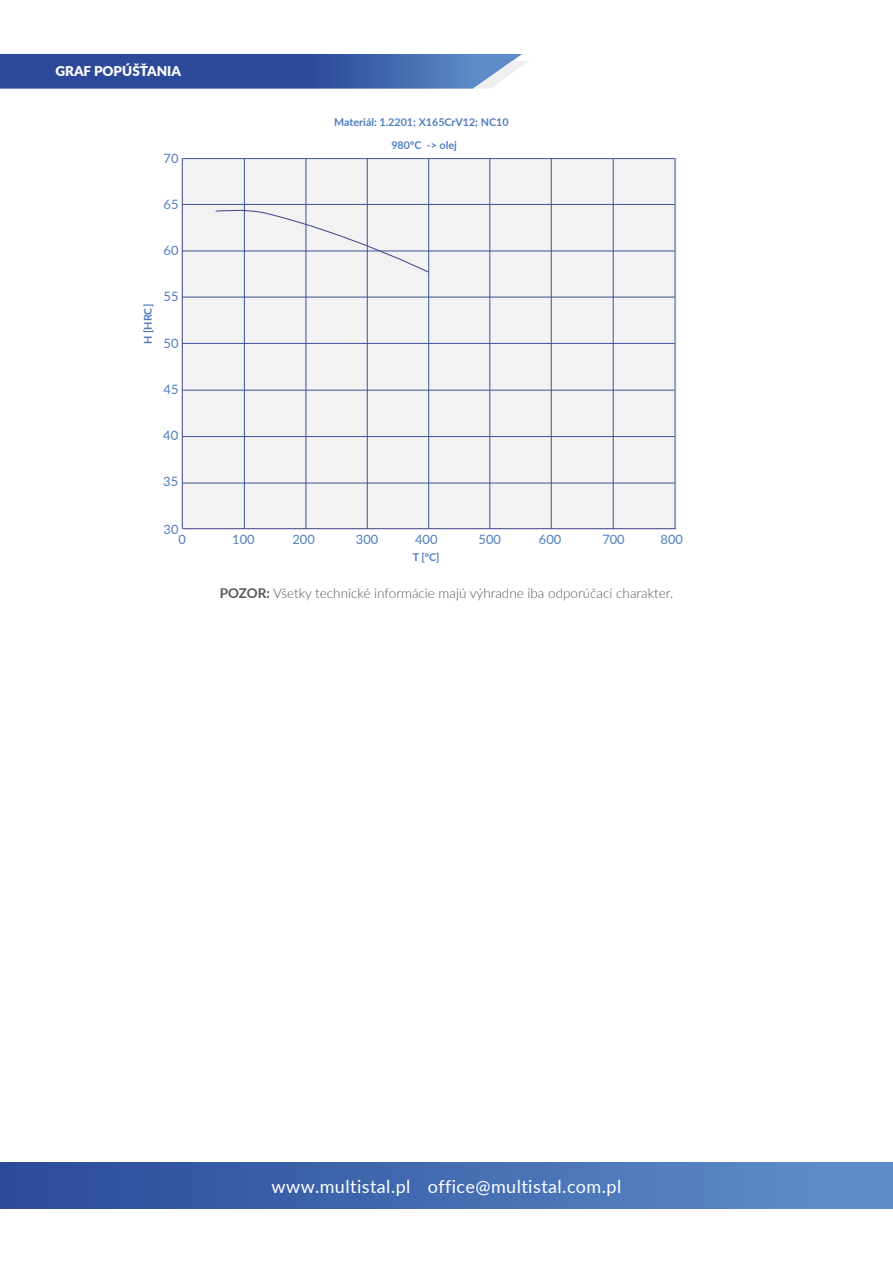
<style>
.page{position:relative;width:893px;height:1263px;background:#fff}
.page>*{position:absolute;margin:0;border:0;box-sizing:border-box;transform-origin:0 0}
.t1{font:18px "Lato";letter-spacing:.025em;color:#fff}
.t2{font:300 13.5px "Lato";color:#575756}
.t3{font:900 13.5px "Lato";color:#fff}
.t4{font:12.9px "Lato";color:#4f7dbe}
.t5{font:700 10.8px "Lato";color:#4f7dbe}
.s1{font-weight:700}
</style>
<div class="page">
<svg style="left:0;top:54px;width:528px;height:35px"></svg>
<div style="left:183px;top:159px;width:494px;height:370px;background:#f2f2f2"></div>
<hr style="left:244px;top:158px;width:1px;height:371px;background:#375395">
<hr style="left:306px;top:158px;width:1px;height:371px;background:#375395">
<hr style="left:367px;top:158px;width:1px;height:371px;background:#375395">
<hr style="left:428px;top:158px;width:1px;height:371px;background:#375395">
<hr style="left:490px;top:158px;width:1px;height:371px;background:#375395">
<hr style="left:551px;top:158px;width:1px;height:371px;background:#375395">
<hr style="left:675px;top:158px;width:1px;height:371px;background:#375395">
<hr style="left:182px;top:483px;width:493px;height:1px;background:#375395">
<hr style="left:182px;top:436px;width:493px;height:1px;background:#375395">
<hr style="left:182px;top:390px;width:493px;height:1px;background:#375395">
<hr style="left:182px;top:343px;width:493px;height:1px;background:#375395">
<hr style="left:182px;top:297px;width:493px;height:1px;background:#375395">
<hr style="left:182px;top:251px;width:493px;height:1px;background:#375395">
<hr style="left:182px;top:204px;width:493px;height:1px;background:#375395">
<hr style="left:182px;top:158px;width:493px;height:1px;background:#375395">
<hr style="left:613px;top:159px;width:1px;height:370px;background:#375395">
<hr style="left:182px;top:159px;width:1px;height:370px;background:#4c4a8f">
<hr style="left:183px;top:528px;width:493px;height:1px;background:#4c4a8f">
<svg style="left:215px;top:208px;width:214px;height:65px"></svg>
<div style="left:0;top:1163px;width:893px;height:46px;background:linear-gradient(to right,#2a4998,#608fcc)"></div>
<p class="t3" style="left:55px;top:61px;width:127px">GRAF POPÚŠŤANIA</p>
<p class="t4" style="left:164px;top:149px;width:16px">70</p>
<p class="t4" style="left:164px;top:195px;width:16px">65</p>
<p class="t4" style="left:164px;top:241px;width:16px">60</p>
<p class="t5" style="left:140px;top:344px;width:41px;rotate:-90deg">H [HRC]</p>
<p class="t4" style="left:164px;top:287px;width:16px">55</p>
<p class="t4" style="left:164px;top:334px;width:16px">50</p>
<p class="t4" style="left:164px;top:380px;width:16px">45</p>
<p class="t4" style="left:163px;top:426px;width:16px">40</p>
<p class="t4" style="left:163px;top:472px;width:16px">35</p>
<p class="t5" style="left:334px;top:114px;width:176px">Materiál: 1.2201; X165CrV12; NC10</p>
<p class="t5" style="left:391px;top:137px;width:67px">980ºC -&gt; olej</p>
<p class="t4" style="left:164px;top:520px;width:16px">30</p>
<p class="t4" style="left:179px;top:530px;width:9px">0</p>
<p class="t4" style="left:232px;top:530px;width:24px">100</p>
<p class="t4" style="left:292px;top:530px;width:24px">200</p>
<p class="t4" style="left:356px;top:530px;width:24px">300</p>
<p class="t4" style="left:415px;top:530px;width:24px">400</p>
<p class="t4" style="left:479px;top:530px;width:24px">500</p>
<p class="t4" style="left:539px;top:530px;width:24px">600</p>
<p class="t4" style="left:602px;top:530px;width:24px">700</p>
<p class="t4" style="left:661px;top:530px;width:24px">800</p>
<p class="t5" style="left:413px;top:549px;width:28px">T [ºC]</p>
<p class="t2" style="left:220px;top:584px;width:455px"><span class="s1">POZOR:</span> Všetky technické informácie majú výhradne iba odporúčací charakter.</p>
<h1 class="t1" style="left:272px;top:1174px;width:351px">www.multistal.pl office@multistal.com.pl</h1>
</div>
